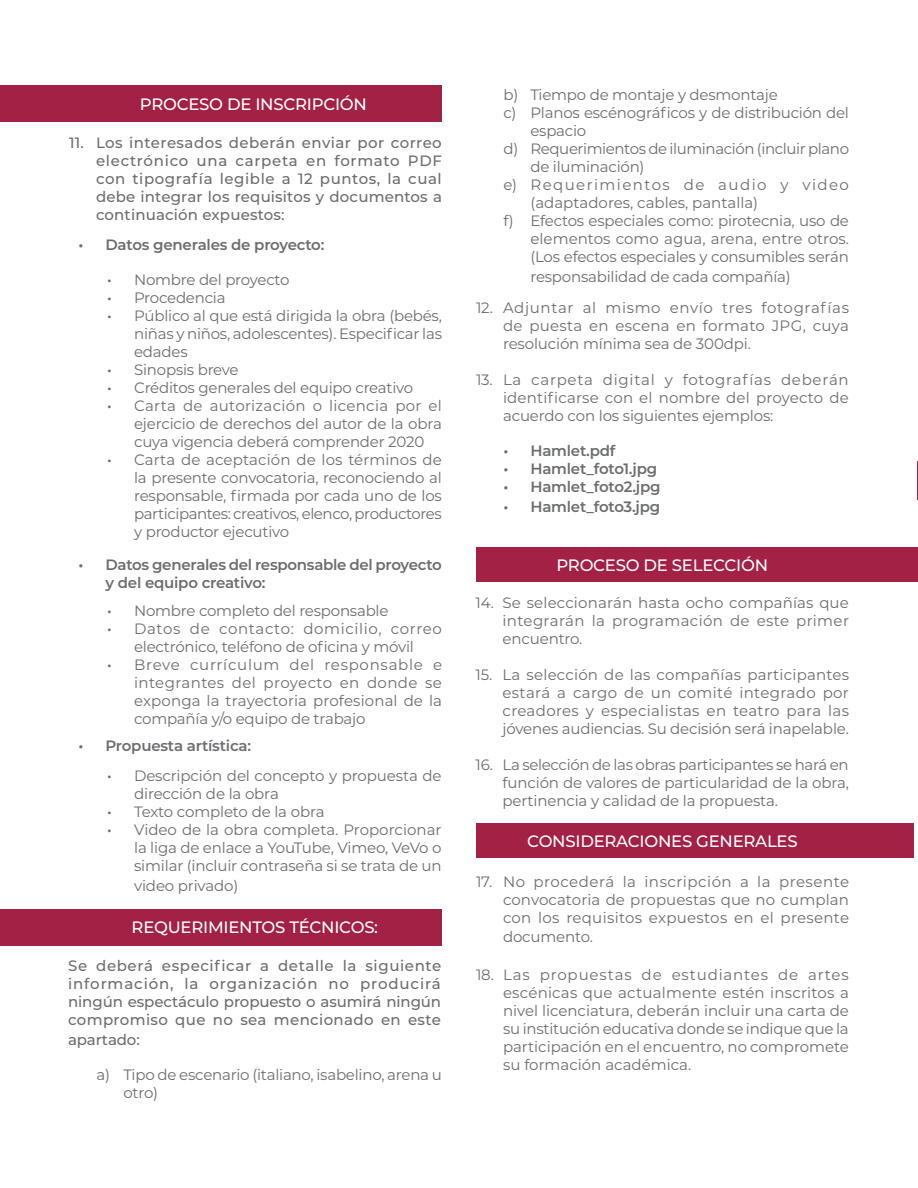
<style>
.page{position:relative;width:918px;height:1188px;background:#fff}
.page>*{position:absolute;margin:0;border:0;box-sizing:border-box;transform-origin:0 0}
.t1{font:500 16.5px "Montserrat";letter-spacing:-.015em;color:#fff}
.t2{font:15px/18px "Montserrat";letter-spacing:-.015em;color:#6c6d70;text-align:justify}
.t3{font:500 15px/18px "Montserrat";letter-spacing:.01em;color:#6c6d70;text-align:justify}
.t4{font:600 15px/18px "Montserrat";letter-spacing:-.015em;color:#6c6d70}
.t5{font:15px/18px "Montserrat";letter-spacing:.04em;color:#6c6d70}
.t6{font:500 15px "Montserrat";letter-spacing:-.01em;color:#6c6d70}
.s1{font-weight:500}
</style>
<div class="page">
<div style="left:0;top:910px;width:442px;height:36px;background:#a22144"></div>
<div style="left:476px;top:547px;width:442px;height:35px;background:#a22144"></div>
<div style="left:476px;top:824px;width:438px;height:34px;background:#a22144"></div>
<div style="left:0;top:85px;width:442px;height:36px;background:#a22144"></div>
<hr style="left:917px;top:461px;width:1px;height:39px;background:#a22144">
<p class="t1" style="left:140px;top:92px;width:229px">PROCESO DE INSCRIPCIÓN</p>
<p class="t2" style="left:503px;top:85px;width:276px">b) Tiempo de montaje y desmontaje</p>
<p class="t2" style="left:530px;top:103px;width:320px;text-indent:-27px">c) Planos escénográficos y de distribución del espacio</p>
<p class="t2" style="left:530px;top:139px;width:320px;text-indent:-27px">d) Requerimientos de iluminación (incluir plano de iluminación)</p>
<p class="t5" style="left:530px;top:175px;width:320px;text-indent:-27px">e) Requerimientos de audio y video (adaptadores, cables, pantalla)</p>
<p class="t2" style="left:530px;top:211px;width:320px;text-indent:-27px">f) Efectos especiales como: pirotecnia, uso de elementos como agua, arena, entre otros. (Los efectos especiales y consumibles serán</p>
<p class="t2" style="left:530px;top:267px;width:262px">responsabilidad de cada compañía)</p>
<p class="t3" style="left:96px;top:133px;width:347px;text-indent:-27px">11. Los interesados deberán enviar por correo electrónico una carpeta en formato PDF con tipografía legible a 12 puntos, la cual debe integrar los requisitos y documentos a continuación expuestos:</p>
<p class="t4" style="left:78px;top:235px;width:247px">• Datos generales de proyecto:</p>
<p class="t2" style="left:107px;top:270px;width:184px"><span class="s1">•</span> Nombre del proyecto</p>
<p class="t2" style="left:107px;top:288px;width:120px"><span class="s1">•</span> Procedencia</p>
<p class="t2" style="left:134px;top:306px;width:309px;text-indent:-27px"><span class="s1">•</span> Público al que está dirigida la obra (bebés, niñas y niños, adolescentes). Especificar las edades</p>
<p class="t2" style="left:107px;top:360px;width:133px"><span class="s1">•</span> Sinopsis breve</p>
<p class="t2" style="left:107px;top:378px;width:308px"><span class="s1">•</span> Créditos generales del equipo creativo</p>
<p class="t2" style="left:134px;top:396px;width:309px;text-indent:-27px"><span class="s1">•</span> Carta de autorización o licencia por el ejercicio de derechos del autor de la obra cuya vigencia deberá comprender 2020</p>
<p class="t2" style="left:134px;top:450px;width:309px;text-indent:-27px"><span class="s1">•</span> Carta de aceptación de los términos de la presente convocatoria, reconociendo al responsable, firmada por cada uno de los participantes: creativos, elenco, productores y productor ejecutivo</p>
<p class="t2" style="left:503px;top:298px;width:348px;text-indent:-27px">12. Adjuntar al mismo envío tres fotografías de puesta en escena en formato JPG, cuya resolución mínima sea de 300dpi.</p>
<p class="t2" style="left:503px;top:370px;width:347px;text-indent:-27px">13. La carpeta digital y fotografías deberán identificarse con el nombre del proyecto de acuerdo con los siguientes ejemplos:</p>
<p class="t4" style="left:503px;top:441px;width:113px">• Hamlet.pdf</p>
<p class="t4" style="left:503px;top:459px;width:155px">• Hamlet_foto1.jpg</p>
<p class="t4" style="left:503px;top:477px;width:159px">• Hamlet_foto2.jpg</p>
<p class="t4" style="left:503px;top:497px;width:158px">• Hamlet_foto3.jpg</p>
<p class="t4" style="left:105px;top:555px;width:338px;text-indent:-27px">• Datos generales del responsable del proyecto y del equipo creativo:</p>
<p class="t2" style="left:107px;top:601px;width:283px"><span class="s1">•</span> Nombre completo del responsable</p>
<p class="t2" style="left:107px;top:619px;width:336px;text-align:center"><span class="s1">•</span> Datos de contacto: domicilio, correo electrónico, teléfono de oficina y móvil</p>
<p class="t2" style="left:134px;top:655px;width:309px;text-indent:-27px"><span class="s1">•</span> Breve currículum del responsable e integrantes del proyecto en donde se exponga la trayectoria profesional de la compañía y/o equipo de trabajo</p>
<p class="t4" style="left:78px;top:736px;width:174px">• Propuesta artística:</p>
<p class="t2" style="left:134px;top:766px;width:309px;text-indent:-27px"><span class="s1">•</span> Descripción del concepto y propuesta de dirección de la obra</p>
<p class="t2" style="left:107px;top:802px;width:219px"><span class="s1">•</span> Texto completo de la obra</p>
<p class="t2" style="left:134px;top:820px;width:309px;text-indent:-27px"><span class="s1">•</span> Video de la obra completa. Proporcionar la liga de enlace a YouTube, Vimeo, VeVo o similar (incluir contraseña si se trata de un</p>
<p class="t2" style="left:134px;top:876px;width:106px">video privado)</p>
<p class="t1" style="left:132px;top:916px;width:248px">REQUERIMIENTOS TÉCNICOS:</p>
<p class="t3" style="left:68px;top:956px;width:375px">Se deberá especificar a detalle la siguiente información, la organización no producirá ningún espectáculo propuesto o asumirá ningún compromiso que no sea mencionado en este</p>
<p class="t6" style="left:68px;top:1029px;width:73px">apartado:</p>
<p class="t2" style="left:123px;top:1065px;width:320px;text-indent:-27px">a) Tipo de escenario (italiano, isabelino, arena u otro)</p>
<p class="t1" style="left:556px;top:553px;width:213px">PROCESO DE SELECCIÓN</p>
<p class="t2" style="left:503px;top:593px;width:348px;text-indent:-27px">14. Se seleccionarán hasta ocho compañías que integrarán la programación de este primer encuentro.</p>
<p class="t2" style="left:503px;top:665px;width:348px;text-indent:-27px">15. La selección de las compañías participantes estará a cargo de un comité integrado por creadores y especialistas en teatro para las jóvenes audiencias. Su decisión será inapelable.</p>
<p class="t2" style="left:503px;top:755px;width:348px;text-indent:-27px">16. La selección de las obras participantes se hará en función de valores de particularidad de la obra, pertinencia y calidad de la propuesta.</p>
<p class="t1" style="left:527px;top:830px;width:272px">CONSIDERACIONES GENERALES</p>
<p class="t2" style="left:503px;top:872px;width:348px;text-indent:-27px">17. No procederá la inscripción a la presente convocatoria de propuestas que no cumplan con los requisitos expuestos en el presente</p>
<p class="t2" style="left:503px;top:927px;width:92px">documento.</p>
<p class="t2" style="left:503px;top:965px;width:348px;text-indent:-27px">18. Las propuestas de estudiantes de artes escénicas que actualmente estén inscritos a nivel licenciatura, deberán incluir una carta de su institución educativa donde se indique que la participación en el encuentro, no compromete su formación académica.</p>
</div>
